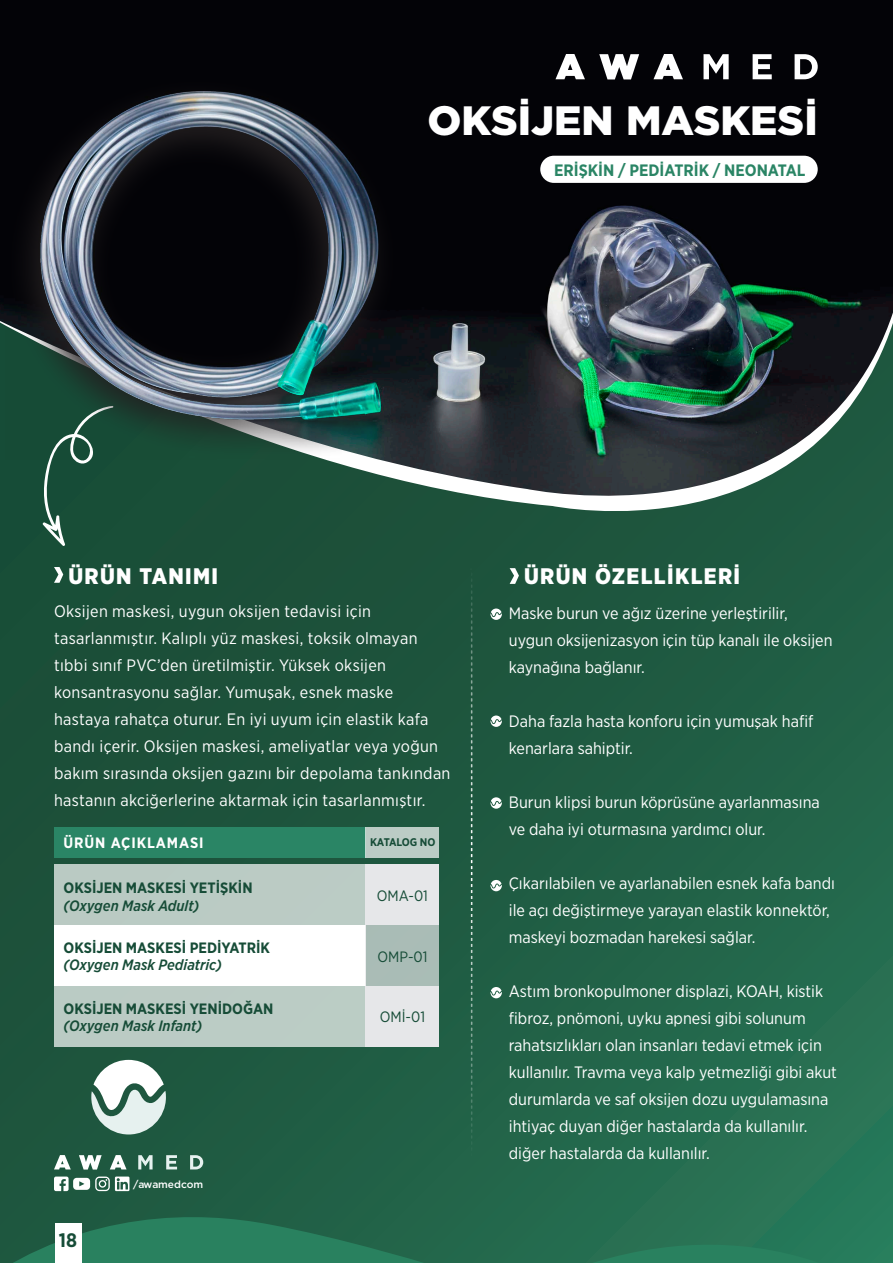
<style>
.page{position:relative;width:893px;height:1263px;background:#fff}
.page>*{position:absolute;margin:0;border:0;box-sizing:border-box;transform-origin:0 0}
.t1{font:900 40.95px "Gotham";color:#fff}
.t2{font:900 22.5px "Gotham Narrow";letter-spacing:.06em;color:#fff}
.t3{font:700 19.5px "Gotham Narrow";color:#164c37}
.t4{font:16.5px/27px "Gotham Narrow";color:#fff}
.t5{font:16.5px/27px "Gotham Narrow";letter-spacing:.02em;color:#fff}
.t6{font:700 16.5px "Gotham Narrow";color:#2a8565}
.t7{font:700 15px "Gotham Narrow";color:#164c37}
.t8{font:italic 500 15px "Gotham Narrow";color:#164c37}
.t9{font:15px "Gotham Narrow";color:#164c37}
.t10{font:700 15px "Gotham Narrow";letter-spacing:.06em;color:#fff}
.t11{font:700 11.1px "Gotham Narrow";letter-spacing:-.02em;color:#164c37}
.t12{font:500 10.2px "Gotham";color:#fff}
</style>
<div class="page">
<div style="left:0;top:290px;width:893px;height:973px;background:linear-gradient(to right,#1b4d37,#246a4e)"></div>
<svg style="left:0;top:1208px;width:494px;height:55px"></svg>
<svg style="left:534px;top:1237px;width:334px;height:26px"></svg>
<svg style="left:892px;top:1208px;width:1px;height:55px"></svg>
<svg style="left:0;top:497px;width:892px;height:62px;fill:#1d523b"></svg>
<svg style="left:892px;top:543px;width:1px;height:16px"></svg>
<svg style="left:42px;top:497px;width:72px;height:50px"></svg>
<svg style="left:490px;top:608px;width:12px;height:12px"></svg>
<svg style="left:490px;top:715px;width:12px;height:12px"></svg>
<svg style="left:490px;top:797px;width:12px;height:12px"></svg>
<svg style="left:490px;top:880px;width:12px;height:11px"></svg>
<svg style="left:490px;top:987px;width:12px;height:11px"></svg>
<img style="left:0;top:0;width:893px;height:497px">
<svg style="left:5px;top:76px;width:395px;height:384px;fill:#164b36"></svg>
<img style="left:28px;top:78px;width:381px;height:354px">
<svg style="left:54px;top:567px;width:9px;height:16px"></svg>
<svg style="left:510px;top:568px;width:9px;height:16px"></svg>
<svg style="left:555px;top:54px;width:30px;height:25px"></svg>
<svg style="left:599px;top:54px;width:40px;height:25px"></svg>
<svg style="left:653px;top:54px;width:30px;height:25px"></svg>
<svg style="left:703px;top:54px;width:26px;height:25px"></svg>
<svg style="left:753px;top:54px;width:19px;height:25px"></svg>
<svg style="left:795px;top:54px;width:23px;height:25px"></svg>
<div style="left:540px;top:156px;width:278px;height:27px;background:#fff;border-radius:14px"></div>
<svg style="left:471px;top:568px;width:1px;height:592px"></svg>
<div style="left:54px;top:864px;width:312px;height:61px;background:#bacbc4"></div>
<div style="left:54px;top:986px;width:312px;height:61px;background:#bbccc5"></div>
<div style="left:54px;top:925px;width:312px;height:61px;background:#fff"></div>
<div style="left:54px;top:827px;width:312px;height:30px;background:#2a8565"></div>
<div style="left:366px;top:864px;width:73px;height:61px;background:#e6e7e9"></div>
<div style="left:366px;top:986px;width:73px;height:61px;background:#e6e7e9"></div>
<div style="left:366px;top:925px;width:73px;height:61px;background:#a9bcb6"></div>
<div style="left:366px;top:827px;width:73px;height:30px;background:#bbccc5"></div>
<div style="left:884px;top:96px;width:9px;height:447px;background:#231f20;opacity:.45"></div>
<div style="left:55px;top:1224px;width:26px;height:39px;background:#fff"></div>
<svg style="left:91px;top:1060px;width:75px;height:74px"></svg>
<svg style="left:54px;top:1155px;width:17px;height:14px"></svg>
<svg style="left:79px;top:1155px;width:23px;height:14px"></svg>
<svg style="left:110px;top:1155px;width:17px;height:14px"></svg>
<svg style="left:138px;top:1155px;width:15px;height:14px"></svg>
<svg style="left:166px;top:1155px;width:11px;height:14px"></svg>
<svg style="left:190px;top:1155px;width:13px;height:14px"></svg>
<svg style="left:54px;top:1176px;width:75px;height:15px"></svg>
<h1 class="t1" style="left:428px;top:92px;width:392px">OKSİJEN MASKESİ</h1>
<p class="t6" style="left:554px;top:159px;width:253px">ERİŞKİN / PEDİATRİK / NEONATAL</p>
<h2 class="t2" style="left:68px;top:561px;width:151px">ÜRÜN TANIMI</h2>
<h2 class="t2" style="left:524px;top:561px;width:217px">ÜRÜN ÖZELLİKLERİ</h2>
<p class="t5" style="left:54px;top:597px;width:398px">Oksijen maskesi, uygun oksijen tedavisi için tasarlanmıştır. Kalıplı yüz maskesi, toksik olmayan tıbbi sınıf PVC’den üretilmiştir. Yüksek oksijen konsantrasyonu sağlar. Yumuşak, esnek maske hastaya rahatça oturur. En iyi uyum için elastik kafa bandı içerir. Oksijen maskesi, ameliyatlar veya yoğun bakım sırasında oksijen gazını bir depolama tankından hastanın akciğerlerine aktarmak için tasarlanmıştır.</p>
<p class="t4" style="left:509px;top:600px;width:325px">Maske burun ve ağız üzerine yerleştirilir, uygun oksijenizasyon için tüp kanalı ile oksijen kaynağına bağlanır.</p>
<p class="t4" style="left:509px;top:708px;width:306px">Daha fazla hasta konforu için yumuşak hafif kenarlara sahiptir.</p>
<p class="t4" style="left:509px;top:789px;width:313px">Burun klipsi burun köprüsüne ayarlanmasına ve daha iyi oturmasına yardımcı olur.</p>
<p class="t4" style="left:509px;top:870px;width:328px">Çıkarılabilen ve ayarlanabilen esnek kafa bandı ile açı değiştirmeye yarayan elastik konnektör, maskeyi bozmadan harekesi sağlar.</p>
<p class="t4" style="left:509px;top:978px;width:330px">Astım bronkopulmoner displazi, KOAH, kistik fibroz, pnömoni, uyku apnesi gibi solunum rahatsızlıkları olan insanları tedavi etmek için kullanılır. Travma veya kalp yetmezliği gibi akut durumlarda ve saf oksijen dozu uygulamasına ihtiyaç duyan diğer hastalarda da kullanılır. diğer hastalarda da kullanılır.</p>
<p class="t10" style="left:64px;top:833px;width:142px">ÜRÜN AÇIKLAMASI</p>
<p class="t11" style="left:370px;top:835px;width:67px">KATALOG NO</p>
<p class="t7" style="left:64px;top:878px;width:191px">OKSİJEN MASKESİ YETİŞKİN</p>
<p class="t8" style="left:64px;top:896px;width:137px">(Oxygen Mask Adult)</p>
<p class="t7" style="left:64px;top:938px;width:208px">OKSİJEN MASKESİ PEDİYATRİK</p>
<p class="t8" style="left:64px;top:955px;width:160px">(Oxygen Mask Pediatric)</p>
<p class="t7" style="left:64px;top:999px;width:211px">OKSİJEN MASKESİ YENİDOĞAN</p>
<p class="t8" style="left:64px;top:1016px;width:140px">(Oxygen Mask Infant)</p>
<p class="t9" style="left:377px;top:886px;width:53px">OMA-01</p>
<p class="t9" style="left:377px;top:947px;width:52px">OMP-01</p>
<p class="t9" style="left:380px;top:1008px;width:47px">OMİ-01</p>
<p class="t3" style="left:59px;top:1227px;width:20px">18</p>
<p class="t12" style="left:133px;top:1177px;width:72px">/awamedcom</p>
</div>
